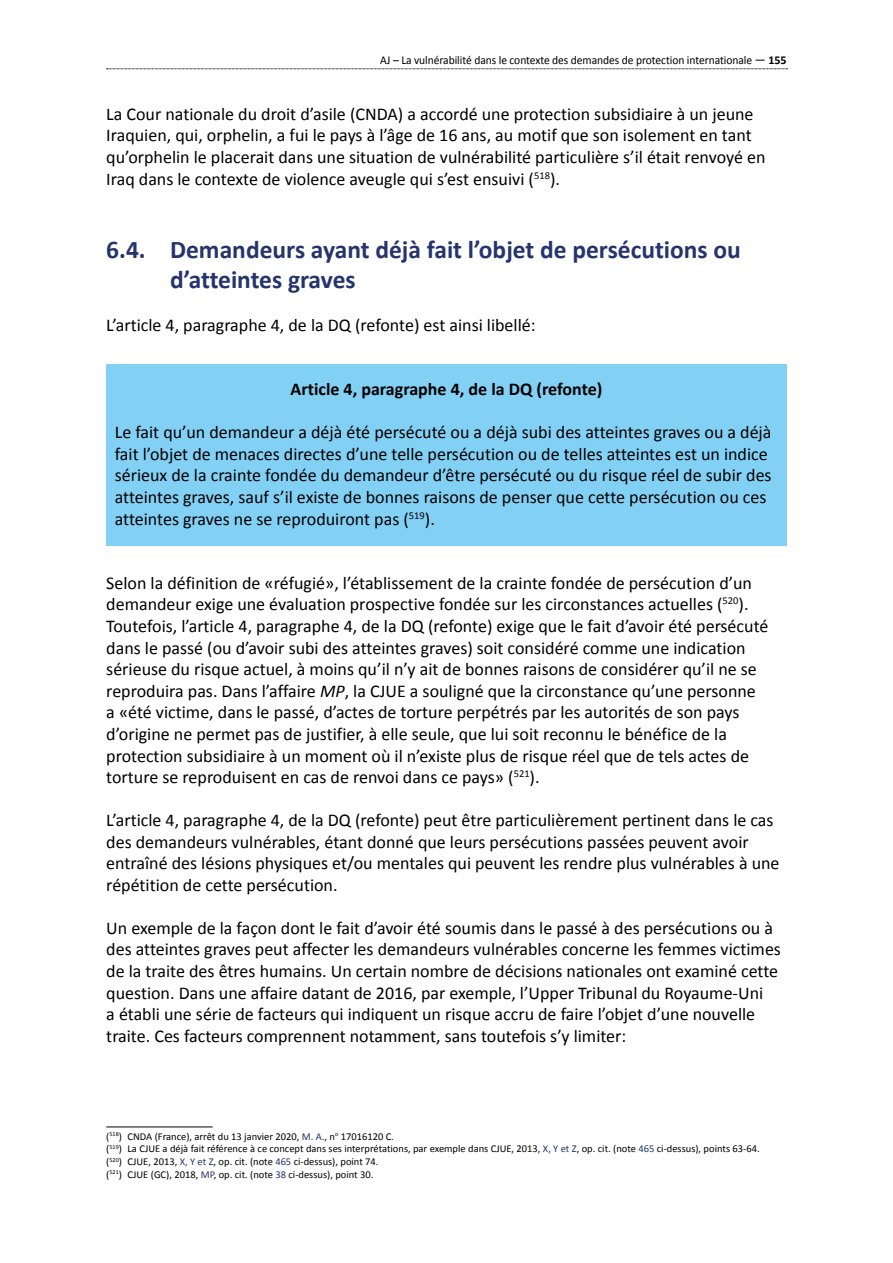
<style>
.page{position:relative;width:893px;height:1263px;background:#fff}
.page>*{position:absolute;margin:0;border:0;box-sizing:border-box;transform-origin:0 0}
.title_2_nn{font:700 25.5px/30.6px "Calibri";color:#25346d}
.body{font:18px/21.6px "Calibri";color:#000}
.body_box_orange_last{font:18px/21.6px "Calibri";color:#000}
.title_box_orange{font:700 18px "Calibri";color:#000}
.t1{font:12px "Calibri";letter-spacing:-.005em;color:#000;scale:.96 1}
.footnotes{font:10.5px "Calibri";color:#000}
.s1{font-weight:700}
.s2{font-style:italic}
.s3{color:#25346d}
</style>
<div class="page">
<svg style="left:107px;top:69px;width:680px;height:1px"></svg>
<div style="left:106px;top:365px;width:681px;height:52px;background:#83d0f5"></div>
<div style="left:106px;top:408px;width:681px;height:138px;background:#83d0f5"></div>
<hr style="left:106px;top:1126px;width:107px;height:1px;background:#000">
<p class="t1" style="left:380px;top:53px;width:425px">AJ – La vulnérabilité dans le contexte des demandes de protection internationale — <span class="s1">155</span></p>
<p class="body" style="left:106px;top:103px;width:661px">La Cour nationale du droit d’asile (CNDA) a accordé une protection subsidiaire à un jeune Iraquien, qui, orphelin, a fui le pays à l’âge de 16 ans, au motif que son isolement en tant qu’orphelin le placerait dans une situation de vulnérabilité particulière s’il était renvoyé en Iraq dans le contexte de violence aveugle qui s’est ensuivi (<sup>518</sup>).</p>
<h2 class="title_2_nn" style="left:170px;top:234px;width:572px;text-indent:-64px">6.4. Demandeurs ayant déjà fait l’objet de persécutions ou d’atteintes graves</h2>
<p class="body" style="left:106px;top:314px;width:431px">L’article 4, paragraphe 4, de la DQ (refonte) est ainsi libellé:</p>
<p class="title_box_orange" style="left:290px;top:378px;width:313px">Article 4, paragraphe 4, de la DQ (refonte)</p>
<p class="body_box_orange_last" style="left:115px;top:421px;width:658px">Le fait qu’un demandeur a déjà été persécuté ou a déjà subi des atteintes graves ou a déjà fait l’objet de menaces directes d’une telle persécution ou de telles atteintes est un indice sérieux de la crainte fondée du demandeur d’être persécuté ou du risque réel de subir des atteintes graves, sauf s’il existe de bonnes raisons de penser que cette persécution ou ces atteintes graves ne se reproduiront pas (<sup>519</sup>).</p>
<p class="body" style="left:106px;top:572px;width:664px">Selon la définition de «réfugié», l’établissement de la crainte fondée de persécution d’un demandeur exige une évaluation prospective fondée sur les circonstances actuelles (<sup>520</sup>).<br>Toutefois, l’article 4, paragraphe 4, de la DQ (refonte) exige que le fait d’avoir été persécuté dans le passé (ou d’avoir subi des atteintes graves) soit considéré comme une indication sérieuse du risque actuel, à moins qu’il n’y ait de bonnes raisons de considérer qu’il ne se reproduira pas. Dans l’affaire <span class="s2">MP</span>, la CJUE a souligné que la circonstance qu’une personne a «été victime, dans le passé, d’actes de torture perpétrés par les autorités de son pays d’origine ne permet pas de justifier, à elle seule, que lui soit reconnu le bénéfice de la protection subsidiaire à un moment où il n’existe plus de risque réel que de tels actes de torture se reproduisent en cas de renvoi dans ce pays» (<sup>521</sup>).</p>
<p class="body" style="left:106px;top:809px;width:675px">L’article 4, paragraphe 4, de la DQ (refonte) peut être particulièrement pertinent dans le cas des demandeurs vulnérables, étant donné que leurs persécutions passées peuvent avoir entraîné des lésions physiques et/ou mentales qui peuvent les rendre plus vulnérables à une répétition de cette persécution.</p>
<p class="body" style="left:106px;top:917px;width:676px">Un exemple de la façon dont le fait d’avoir été soumis dans le passé à des persécutions ou à des atteintes graves peut affecter les demandeurs vulnérables concerne les femmes victimes de la traite des êtres humains. Un certain nombre de décisions nationales ont examiné cette question. Dans une affaire datant de 2016, par exemple, l’Upper Tribunal du Royaume-Uni<br>a établi une série de facteurs qui indiquent un risque accru de faire l’objet d’une nouvelle traite. Ces facteurs comprennent notamment, sans toutefois s’y limiter:</p>
<p class="footnotes" style="left:106px;top:1129px;width:289px">(<sup>518</sup>) CNDA (France), arrêt du 13 janvier 2020, <span class="s3">M. A.</span>, n<sup>o</sup> 17016120 C.</p>
<p class="footnotes" style="left:106px;top:1142px;width:655px">(<sup>519</sup>) La CJUE a déjà fait référence à ce concept dans ses interprétations, par exemple dans CJUE, 2013, <span class="s3">X, Y et Z</span>, op. cit. (note <span class="s3">465</span> ci-dessus), points 63-64.</p>
<p class="footnotes" style="left:106px;top:1155px;width:274px">(<sup>520</sup>) CJUE, 2013, <span class="s3">X, Y et Z</span>, op. cit. (note <span class="s3">465</span> ci-dessus), point 74.</p>
<p class="footnotes" style="left:106px;top:1168px;width:269px">(<sup>521</sup>) CJUE (GC), 2018, <span class="s3">MP</span>, op. cit. (note <span class="s3">38</span> ci-dessus), point 30.</p>
</div>
